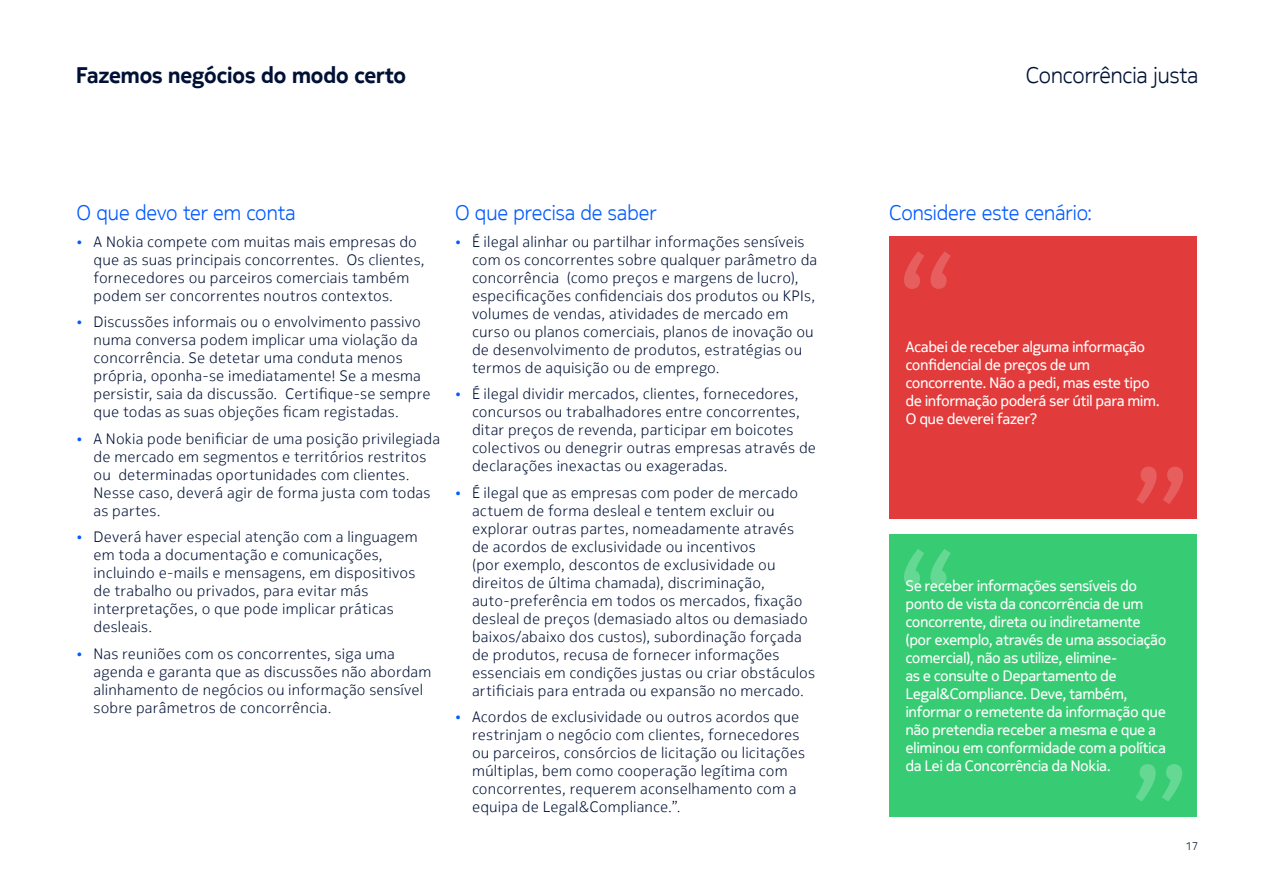
<style>
.page{position:relative;width:1263px;height:893px;background:#fff}
.page>*{position:absolute;margin:0;border:0;box-sizing:border-box;transform-origin:0 0}
.t1{font:700 22.5px "Nokia Pure Headline";color:#001135}
.t2{font:300 22.5px "Nokia Pure Headline";color:#001135}
.t3{font:300 21px "Nokia Pure Headline";color:#005aff}
.t4{font:300 15px/18px "Nokia Pure Text";letter-spacing:.01em;color:#001135}
.t5{font:15px/18px "Nokia Pure Headline";letter-spacing:.01em;color:#fff}
.t6{font:300 11.25px "Nokia Pure Text";color:#001135}
.s1{font-size:13.5px;color:#005aff}
</style>
<div class="page">
<div style="left:889px;top:534px;width:308px;height:282px;background:#37cc73"></div>
<div style="left:889px;top:237px;width:308px;height:282px;background:#e23b3b"></div>
<svg style="left:1136px;top:467px;width:47px;height:37px"></svg>
<svg style="left:1135px;top:764px;width:47px;height:37px"></svg>
<svg style="left:904px;top:251px;width:47px;height:38px"></svg>
<svg style="left:904px;top:549px;width:47px;height:37px"></svg>
<hr style="left:0;top:0;width:1px;height:893px;background:#001135">
<h1 class="t1" style="left:76px;top:61px;width:331px">Fazemos negócios do modo certo</h1>
<h1 class="t2" style="left:1026px;top:61px;width:174px">Concorrência justa</h1>
<h2 class="t3" style="left:77px;top:200px;width:220px">O que devo ter em conta</h2>
<p class="t4" style="left:94px;top:232px;width:333px;text-indent:-17px"><span class="s1">•</span> A Nokia compete com muitas mais empresas do que as suas principais concorrentes. Os clientes, fornecedores ou parceiros comerciais também podem ser concorrentes noutros contextos.</p>
<p class="t4" style="left:94px;top:313px;width:339px;text-indent:-17px"><span class="s1">•</span> Discussões informais ou o envolvimento passivo numa conversa podem implicar uma violação da concorrência. Se detetar uma conduta menos própria, oponha-se imediatamente! Se a mesma persistir, saia da discussão. Certifique-se sempre que todas as suas objeções ficam registadas.</p>
<p class="t4" style="left:94px;top:429px;width:348px;text-indent:-17px"><span class="s1">•</span> A Nokia pode benificiar de uma posição privilegiada de mercado em segmentos e territórios restritos ou determinadas oportunidades com clientes.<br>Nesse caso, deverá agir de forma justa com todas as partes.</p>
<p class="t4" style="left:94px;top:528px;width:326px;text-indent:-17px"><span class="s1">•</span> Deverá haver especial atenção com a linguagem em toda a documentação e comunicações, incluindo e-mails e mensagens, em dispositivos de trabalho ou privados, para evitar más interpretações, o que pode implicar práticas desleais.</p>
<p class="t4" style="left:94px;top:644px;width:339px;text-indent:-17px"><span class="s1">•</span> Nas reuniões com os concorrentes, siga uma agenda e garanta que as discussões não abordam alinhamento de negócios ou informação sensível sobre parâmetros de concorrência.</p>
<h2 class="t3" style="left:455px;top:200px;width:203px">O que precisa de saber</h2>
<p class="t4" style="left:472px;top:232px;width:347px;text-indent:-17px"><span class="s1">•</span> É ilegal alinhar ou partilhar informações sensíveis com os concorrentes sobre qualquer parâmetro da concorrência (como preços e margens de lucro), especificações confidenciais dos produtos ou KPIs, volumes de vendas, atividades de mercado em curso ou planos comerciais, planos de inovação ou de desenvolvimento de produtos, estratégias ou termos de aquisição ou de emprego.</p>
<p class="t4" style="left:472px;top:385px;width:346px;text-indent:-17px"><span class="s1">•</span> É ilegal dividir mercados, clientes, fornecedores, concursos ou trabalhadores entre concorrentes, ditar preços de revenda, participar em boicotes colectivos ou denegrir outras empresas através de declarações inexactas ou exageradas.</p>
<p class="t4" style="left:472px;top:483px;width:345px;text-indent:-17px"><span class="s1">•</span> É ilegal que as empresas com poder de mercado actuem de forma desleal e tentem excluir ou explorar outras partes, nomeadamente através<br>de acordos de exclusividade ou incentivos<br>(por exemplo, descontos de exclusividade ou direitos de última chamada), discriminação, auto-preferência em todos os mercados, fixação desleal de preços (demasiado altos ou demasiado baixos/abaixo dos custos), subordinação forçada de produtos, recusa de fornecer informações essenciais em condições justas ou criar obstáculos artificiais para entrada ou expansão no mercado.</p>
<p class="t4" style="left:472px;top:708px;width:335px;text-indent:-17px"><span class="s1">•</span> Acordos de exclusividade ou outros acordos que restrinjam o negócio com clientes, fornecedores ou parceiros, consórcios de licitação ou licitações múltiplas, bem como cooperação legítima com concorrentes, requerem aconselhamento com a equipa de Legal&amp;Compliance.”.</p>
<h2 class="t3" style="left:889px;top:200px;width:205px">Considere este cenário:</h2>
<p class="t5" style="left:906px;top:338px;width:255px">Acabei de receber alguma informação confidencial de preços de um concorrente. Não a pedi, mas este tipo de informação poderá ser útil para mim.<br>O que deverei fazer?</p>
<p class="t5" style="left:906px;top:577px;width:262px">Se receber informações sensíveis do ponto de vista da concorrência de um concorrente, direta ou indiretamente (por exemplo, através de uma associação comercial), não as utilize, elimine-<br>as e consulte o Departamento de Legal&amp;Compliance. Deve, também, informar o remetente da informação que não pretendia receber a mesma e que a eliminou em conformidade com a política da Lei da Concorrência da Nokia.</p>
<p class="t6" style="left:1185px;top:839px;width:14px">17</p>
</div>
